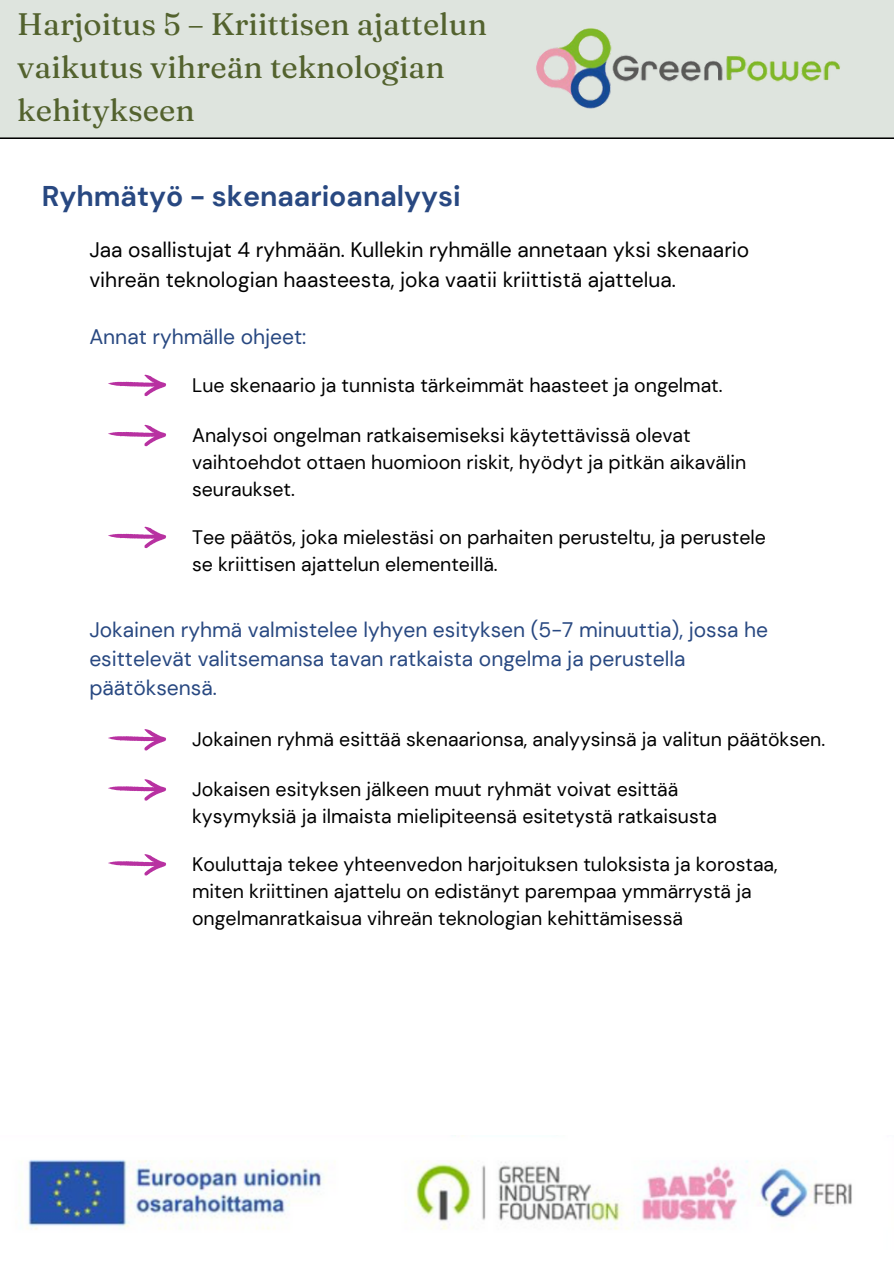
<style>
.page{position:relative;width:894px;height:1264px;background:#fff}
.page>*{position:absolute;margin:0;border:0;box-sizing:border-box;transform-origin:0 0}
.t1{font:31.05px/42.8px "Fraunces 9 pt";color:#53622e}
.t2{font:700 28.5px "DM Sans";color:#284881}
.t3{font:21px/29.2px "DM Sans";color:#284881}
.t4{font:21px/29.2px "DM Sans";color:#000}
.t5{font:19.5px/27px "DM Sans";color:#000}
</style>
<div class="page">
<div style="left:0;top:0;width:893px;height:138px;background:#dee4de"></div>
<img style="left:513px;top:19px;width:351px;height:98px">
<img style="left:21px;top:1135px;width:831px;height:95px">
<svg style="left:108px;top:374px;width:58px;height:22px"></svg>
<svg style="left:108px;top:425px;width:58px;height:21px"></svg>
<svg style="left:108px;top:526px;width:58px;height:22px"></svg>
<svg style="left:108px;top:729px;width:58px;height:21px"></svg>
<svg style="left:108px;top:779px;width:58px;height:21px"></svg>
<svg style="left:108px;top:854px;width:58px;height:21px"></svg>
<h2 class="t1" style="left:17px;top:3px;width:471px">Harjoitus 5 – Kriittisen ajattelun vaikutus vihreän teknologian kehitykseen</h2>
<p class="t2" style="left:42px;top:177px;width:420px">Ryhmätyö - skenaarioanalyysi</p>
<h1 class="t4" style="left:89px;top:236px;width:661px">Jaa osallistujat 4 ryhmään. Kullekin ryhmälle annetaan yksi skenaario vihreän teknologian haasteesta, joka vaatii kriittistä ajattelua.</h1>
<p class="t3" style="left:89px;top:322px;width:218px">Annat ryhmälle ohjeet:</p>
<p class="t5" style="left:192px;top:371px;width:532px">Lue skenaario ja tunnista tärkeimmät haasteet ja ongelmat.</p>
<p class="t5" style="left:192px;top:422px;width:555px">Analysoi ongelman ratkaisemiseksi käytettävissä olevat vaihtoehdot ottaen huomioon riskit, hyödyt ja pitkän aikavälin seuraukset.</p>
<p class="t5" style="left:192px;top:523px;width:575px">Tee päätös, joka mielestäsi on parhaiten perusteltu, ja perustele se kriittisen ajattelun elementeillä.</p>
<p class="t3" style="left:89px;top:614px;width:680px">Jokainen ryhmä valmistelee lyhyen esityksen (5-7 minuuttia), jossa he esittelevät valitsemansa tavan ratkaista ongelma ja perustella päätöksensä.</p>
<p class="t5" style="left:192px;top:726px;width:634px">Jokainen ryhmä esittää skenaarionsa, analyysinsä ja valitun päätöksen.</p>
<p class="t5" style="left:192px;top:776px;width:526px">Jokaisen esityksen jälkeen muut ryhmät voivat esittää kysymyksiä ja ilmaista mielipiteensä esitetystä ratkaisusta</p>
<p class="t5" style="left:192px;top:851px;width:587px">Kouluttaja tekee yhteenvedon harjoituksen tuloksista ja korostaa, miten kriittinen ajattelu on edistänyt parempaa ymmärrystä ja ongelmanratkaisua vihreän teknologian kehittämisessä</p>
</div>
